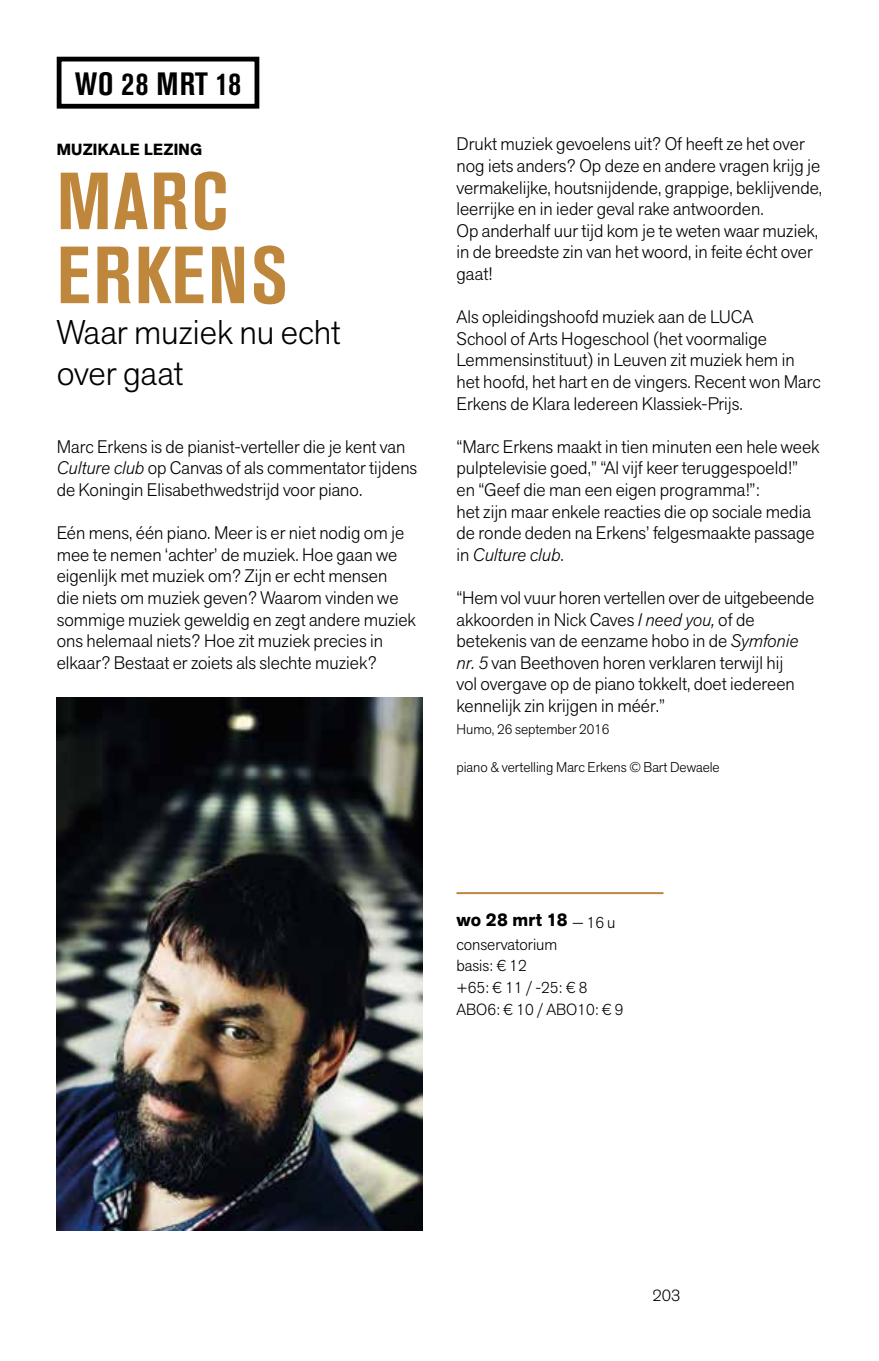
<style>
.page{position:relative;width:879px;height:1361px;background:#fff}
.page>*{position:absolute;margin:0;border:0;box-sizing:border-box;transform-origin:0 0}
.t1{font:700 condensed 80px/74px "Akzidenz Grotesk BE";letter-spacing:.035em;color:#bf873c}
.t2{font:300 34px/40.8px "Akzid Grtsk Next";color:#000}
.t3{font:700 condensed 32px "Akzidenz Grotesk BE";letter-spacing:.02em;color:#000}
.t4{font:300 18px/21.6px "Akzid Grtsk Next";color:#000}
.t5{font:700 18px "Akzid Grtsk Next";letter-spacing:.01em;color:#000}
.t6{font:300 16px/21.6px "Akzid Grtsk Next";color:#000}
.t7{font:700 16px "Akzid Grtsk Next";letter-spacing:.01em;color:#000}
.t8{font:300 16px "Akzidenz Grotesk BE";color:#000}
.t9{font:300 14px "Akzid Grtsk Next";color:#000}
.s1{font-style:italic}
</style>
<div class="page">
<div style="left:57px;top:57px;width:202px;height:52px;border:5px solid #000"></div>
<hr style="left:456px;top:892px;width:207px;height:2px;background:#bf873c">
<img style="left:57px;top:698px;width:365px;height:532px">
<h3 class="t3" style="left:75px;top:65px;width:168px">WO 28 MRT 18</h3>
<p class="t7" style="left:57px;top:139px;width:147px">MUZIKALE LEZING</p>
<h1 class="t1" style="left:57px;top:165px;width:232px">MARC<br>ERKENS</h1>
<h2 class="t2" style="left:57px;top:311px;width:285px">Waar muziek nu echt over gaat</h2>
<p class="t4" style="left:57px;top:435px;width:362px">Marc Erkens is de pianist-verteller die je kent van<br><span class="s1">Culture club</span> op Canvas of als commentator tijdens de Koningin Elisabethwedstrijd voor piano.</p>
<p class="t4" style="left:57px;top:522px;width:361px">Eén mens, één piano. Meer is er niet nodig om je mee te nemen ‘achter’ de muziek. Hoe gaan we eigenlijk met muziek om? Zijn er echt mensen<br>die niets om muziek geven? Waarom vinden we sommige muziek geweldig en zegt andere muziek ons helemaal niets? Hoe zit muziek precies in elkaar? Bestaat er zoiets als slechte muziek?</p>
<p class="t4" style="left:456px;top:133px;width:367px">Drukt muziek gevoelens uit? Of heeft ze het over nog iets anders? Op deze en andere vragen krijg je vermakelijke, houtsnijdende, grappige, beklijvende, leerrijke en in ieder geval rake antwoorden.<br>Op anderhalf uur tijd kom je te weten waar muziek, in de breedste zin van het woord, in feite écht over gaat!</p>
<p class="t4" style="left:456px;top:306px;width:366px">Als opleidingshoofd muziek aan de LUCA<br>School of Arts Hogeschool (het voormalige Lemmensinstituut) in Leuven zit muziek hem in het hoofd, het hart en de vingers. Recent won Marc Erkens de Klara Iedereen Klassiek-Prijs.</p>
<p class="t4" style="left:456px;top:435px;width:365px">“Marc Erkens maakt in tien minuten een hele week pulptelevisie goed,” “Al vijf keer teruggespoeld!” en “Geef die man een eigen programma!”:<br>het zijn maar enkele reacties die op sociale media de ronde deden na Erkens’ felgesmaakte passage in <span class="s1">Culture club</span>.</p>
<p class="t4" style="left:456px;top:587px;width:359px">“Hem vol vuur horen vertellen over de uitgebeende akkoorden in Nick Caves <span class="s1">I need you,</span> of de betekenis van de eenzame hobo in de <span class="s1">Symfonie nr. 5</span> van Beethoven horen verklaren terwijl hij<br>vol overgave op de piano tokkelt, doet iedereen kennelijk zin krijgen in méér.”</p>
<p class="t9" style="left:456px;top:720px;width:154px">Humo, 26 september 2016</p>
<p class="t9" style="left:456px;top:758px;width:265px">piano &amp; vertelling Marc Erkens © Bart Dewaele</p>
<p class="t5" style="left:456px;top:908px;width:161px">wo 28 mrt 18 <sub>—</sub> <sub>16</sub> <sub>u</sub></p>
<p class="t6" style="left:456px;top:933px;width:169px">conservatorium<br>basis: € 12<br>+65: € 11 / -25: € 8<br>ABO6: € 10 / ABO10: € 9</p>
<p class="t8" style="left:652px;top:1286px;width:29px">203</p>
</div>
